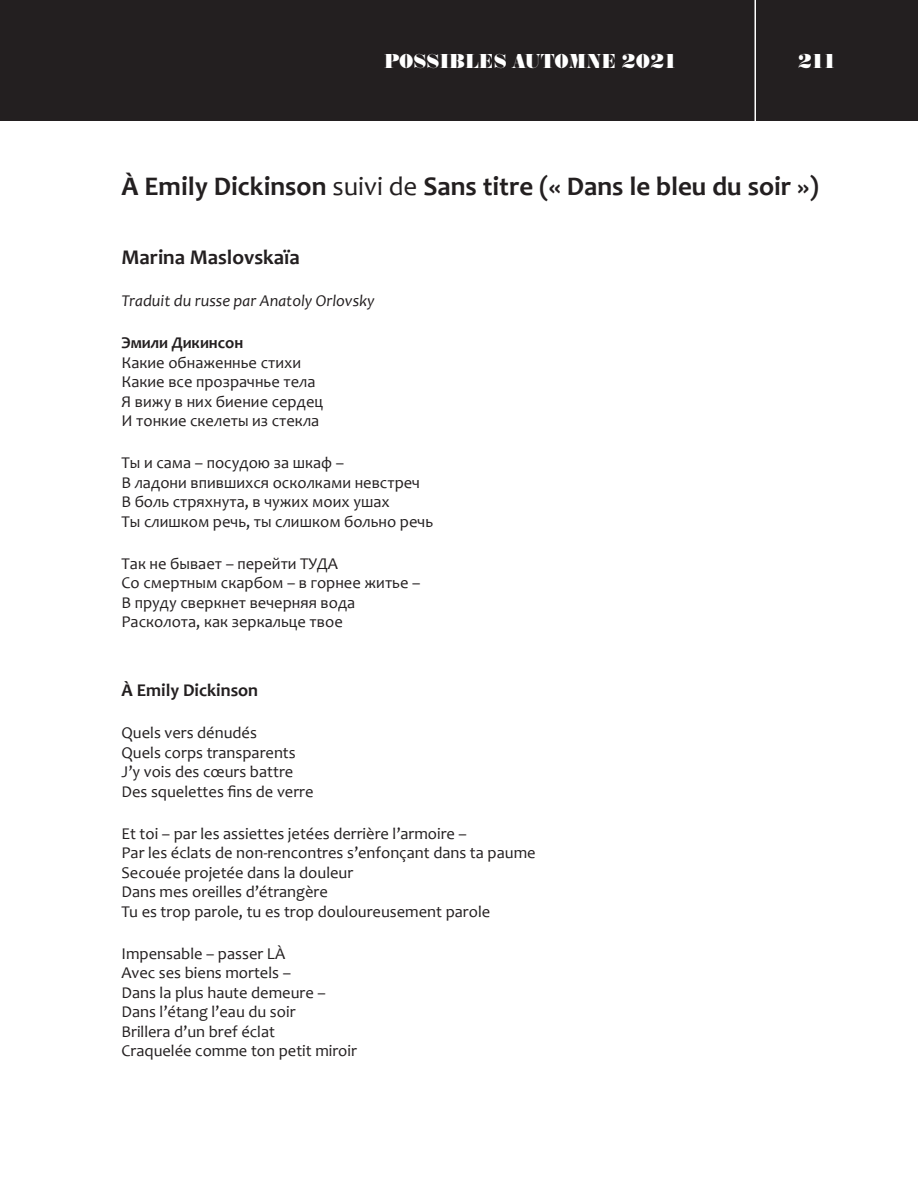
<style>
.page{position:relative;width:918px;height:1188px;background:#fff}
.page>*{position:absolute;margin:0;border:0;box-sizing:border-box;transform-origin:0 0}
.Titre_poésie{font:700 27px "Candara";color:#231f20}
.t1{font:800 21px "Annlie LT";color:#fff}
.Auteur_poésie{font:700 21px "Candara";color:#231f20}
.Sous-titre_poésie{font:700 18px "Candara";color:#231f20}
.Corps_poésie{font:16.5px "Candara";color:#231f20}
.Corps_poésie_plus{font:16.5px "Candara";color:#231f20}
.Traduction_de_poésie{font:italic 16.5px "Candara";color:#231f20}
.Corps_poésie_plus-2{font:700 16.5px "Candara";color:#231f20}
.s1{font-weight:400}
</style>
<div class="page">
<div style="left:0;top:0;width:918px;height:122px;background:#231f20"></div>
<hr style="left:754px;top:0;width:2px;height:122px;background:#fff">
<p class="t1" style="left:384px;top:49px;width:295px">POSSIBLES AUTOMNE 2021</p>
<p class="t1" style="left:798px;top:49px;width:41px">211</p>
<p class="Titre_poésie" style="left:122px;top:169px;width:699px">À Emily Dickinson <span class="s1">suivi de</span> Sans titre (« Dans le bleu du soir »)</p>
<p class="Auteur_poésie" style="left:122px;top:244px;width:180px">Marina Maslovskaïa</p>
<p class="Traduction_de_poésie" style="left:122px;top:290px;width:255px">Traduit du russe par Anatoly Orlovsky</p>
<p class="Corps_poésie_plus-2" style="left:122px;top:332px;width:123px">Эмили Дикинсон</p>
<p class="Corps_poésie" style="left:122px;top:352px;width:181px">Какие обнаженнье стихи</p>
<p class="Corps_poésie" style="left:122px;top:371px;width:196px">Какие все прозрачнье тела</p>
<p class="Corps_poésie" style="left:122px;top:391px;width:203px">Я вижу в них биение сердец</p>
<p class="Corps_poésie" style="left:122px;top:410px;width:199px">И тонкие скелеты из стекла</p>
<p class="Corps_poésie_plus" style="left:122px;top:452px;width:224px">Ты и сама – посудою за шкаф –</p>
<p class="Corps_poésie" style="left:122px;top:472px;width:300px">В ладони впившихся осколками невстреч</p>
<p class="Corps_poésie" style="left:122px;top:491px;width:270px">В боль стряхнута, в чужих моих ушах</p>
<p class="Corps_poésie" style="left:122px;top:511px;width:313px">Ты слишком речь, ты слишком больно речь</p>
<p class="Corps_poésie_plus" style="left:122px;top:553px;width:218px">Так не бывает – перейти ТУДА</p>
<p class="Corps_poésie" style="left:122px;top:572px;width:300px">Со смертным скарбом – в горнее житье –</p>
<p class="Corps_poésie" style="left:122px;top:592px;width:235px">В пруду сверкнет вечерняя вода</p>
<p class="Corps_poésie" style="left:122px;top:611px;width:223px">Расколота, как зеркальце твое</p>
<p class="Sous-titre_poésie" style="left:122px;top:679px;width:138px">À Emily Dickinson</p>
<p class="Corps_poésie_plus" style="left:122px;top:722px;width:137px">Quels vers dénudés</p>
<p class="Corps_poésie" style="left:122px;top:742px;width:176px">Quels corps transparents</p>
<p class="Corps_poésie" style="left:122px;top:761px;width:173px">J’y vois des cœurs battre</p>
<p class="Corps_poésie" style="left:122px;top:781px;width:194px">Des squelettes fins de verre</p>
<p class="Corps_poésie_plus" style="left:122px;top:823px;width:347px">Et toi – par les assiettes jetées derrière l’armoire –</p>
<p class="Corps_poésie" style="left:122px;top:842px;width:416px">Par les éclats de non-rencontres s’enfonçant dans ta paume</p>
<p class="Corps_poésie" style="left:122px;top:862px;width:233px">Secouée projetée dans la douleur</p>
<p class="Corps_poésie" style="left:122px;top:881px;width:208px">Dans mes oreilles d’étrangère</p>
<p class="Corps_poésie" style="left:122px;top:901px;width:370px">Tu es trop parole, tu es trop douloureusement parole</p>
<p class="Corps_poésie_plus" style="left:122px;top:943px;width:165px">Impensable – passer LÀ</p>
<p class="Corps_poésie" style="left:122px;top:962px;width:171px">Avec ses biens mortels –</p>
<p class="Corps_poésie" style="left:122px;top:982px;width:206px">Dans la plus haute demeure –</p>
<p class="Corps_poésie" style="left:122px;top:1001px;width:176px">Dans l’étang l’eau du soir</p>
<p class="Corps_poésie" style="left:122px;top:1021px;width:155px">Brillera d’un bref éclat</p>
<p class="Corps_poésie" style="left:122px;top:1040px;width:237px">Craquelée comme ton petit miroir</p>
</div>
